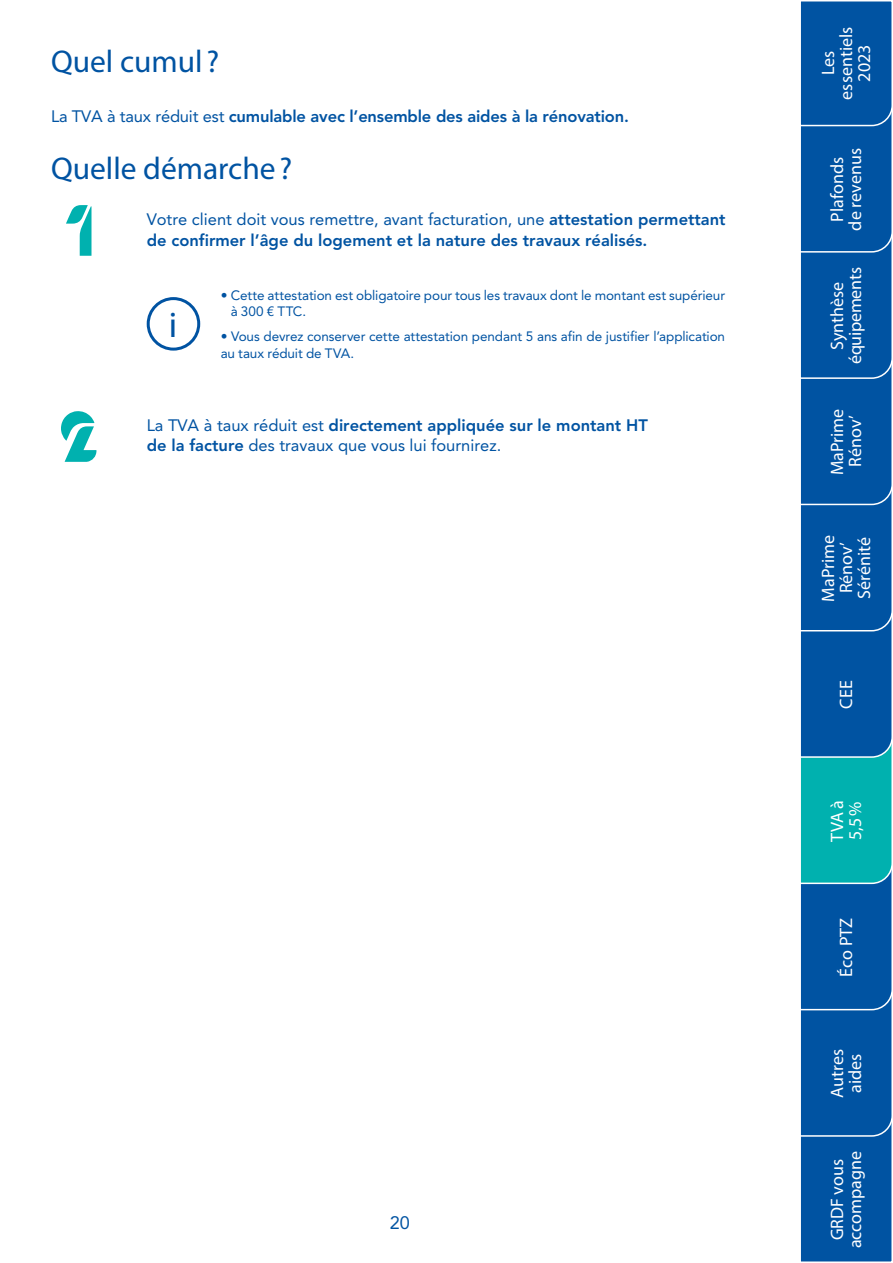
<style>
.page{position:relative;width:893px;height:1263px;background:#fff}
.page>*{position:absolute;margin:0;border:0;box-sizing:border-box;transform-origin:0 0}
.t1{font:36px "Myriad Pro";color:#0053a2}
.t2{font:31.5px "Myriad Pro";color:#0053a2}
.t3{font:18px/18px "Myriad Pro";color:#fff;text-align:center}
.t4{font:18px "Avenir LT Std";color:#0053a2}
.t5{font:800 16.5px/21px "Avenir LT Std";color:#0053a2}
.t6{font:16.5px/19.5px "Avenir LT Std";color:#0053a2}
.t7{font:13.5px/16.5px "Avenir LT Std";letter-spacing:-.01em;color:#0053a2}
.s1{font-weight:400}
.s2{font-weight:800}
</style>
<div class="page">
<div style="left:799px;top:1115px;width:94px;height:148px;background:#0053a2;border:2px solid #fff"></div>
<svg style="left:799px;top:1px;width:94px;height:1136px;background:#0b64a7"></svg>
<svg style="left:66px;top:205px;width:25px;height:51px"></svg>
<div style="left:147px;top:297px;width:53px;height:54px;border:3px solid #0053a2;border-radius:50%"></div>
<svg style="left:61px;top:411px;width:35px;height:51px"></svg>
<h2 class="t2" style="left:51px;top:42px;width:170px">Quel cumul ?</h2>
<p class="t5" style="left:51px;top:105px;width:579px"><span class="s1">La TVA à taux réduit est</span> cumulable avec l’ensemble des aides à la rénovation.</p>
<h2 class="t2" style="left:51px;top:149px;width:243px">Quelle démarche?</h2>
<p class="t5" style="left:147px;top:209px;width:580px"><span class="s1">Votre client doit vous remettre, avant facturation, une</span> attestation permettant de confirmer l’âge du logement et la nature des travaux réalisés.</p>
<p class="t7" style="left:231px;top:287px;width:496px;text-indent:-10px">• Cette attestation est obligatoire pour tous les travaux dont le montant est supérieur à 300 € TTC.</p>
<p class="t7" style="left:221px;top:329px;width:506px">• Vous devrez conserver cette attestation pendant 5 ans afin de justifier l’application au taux réduit de TVA.</p>
<h1 class="t1" style="left:169px;top:302px;width:10px">i</h1>
<p class="t6" style="left:147px;top:416px;width:503px">La TVA à taux réduit est <span class="s2">directement appliquée sur le montant HT de la facture</span> des travaux que vous lui fournirez.</p>
<p class="t4" style="left:390px;top:1212px;width:22px">20</p>
<p class="t3" style="left:819px;top:100px;width:74px;rotate:-90deg">Les essentiels<br>2023</p>
<p class="t3" style="left:828px;top:231px;width:84px;rotate:-90deg">Plafonds de revenus</p>
<p class="t3" style="left:828px;top:364px;width:98px;rotate:-90deg">Synthèse équipements</p>
<p class="t3" style="left:828px;top:475px;width:68px;rotate:-90deg">MaPrime<br>Rénov’</p>
<p class="t3" style="left:819px;top:602px;width:68px;rotate:-90deg">MaPrime<br>Rénov’<br>Sérénité</p>
<p class="t3" style="left:837px;top:709px;width:30px;rotate:-90deg">CEE</p>
<p class="t3" style="left:828px;top:842px;width:44px;text-align:left;rotate:-90deg">TVA à<br>5,5%</p>
<p class="t3" style="left:837px;top:977px;width:60px;rotate:-90deg">Éco PTZ</p>
<p class="t3" style="left:828px;top:1098px;width:50px;text-align:left;rotate:-90deg">Autres aides</p>
<p class="t3" style="left:828px;top:1248px;width:99px;rotate:-90deg">GRDF vous accompagne</p>
</div>
